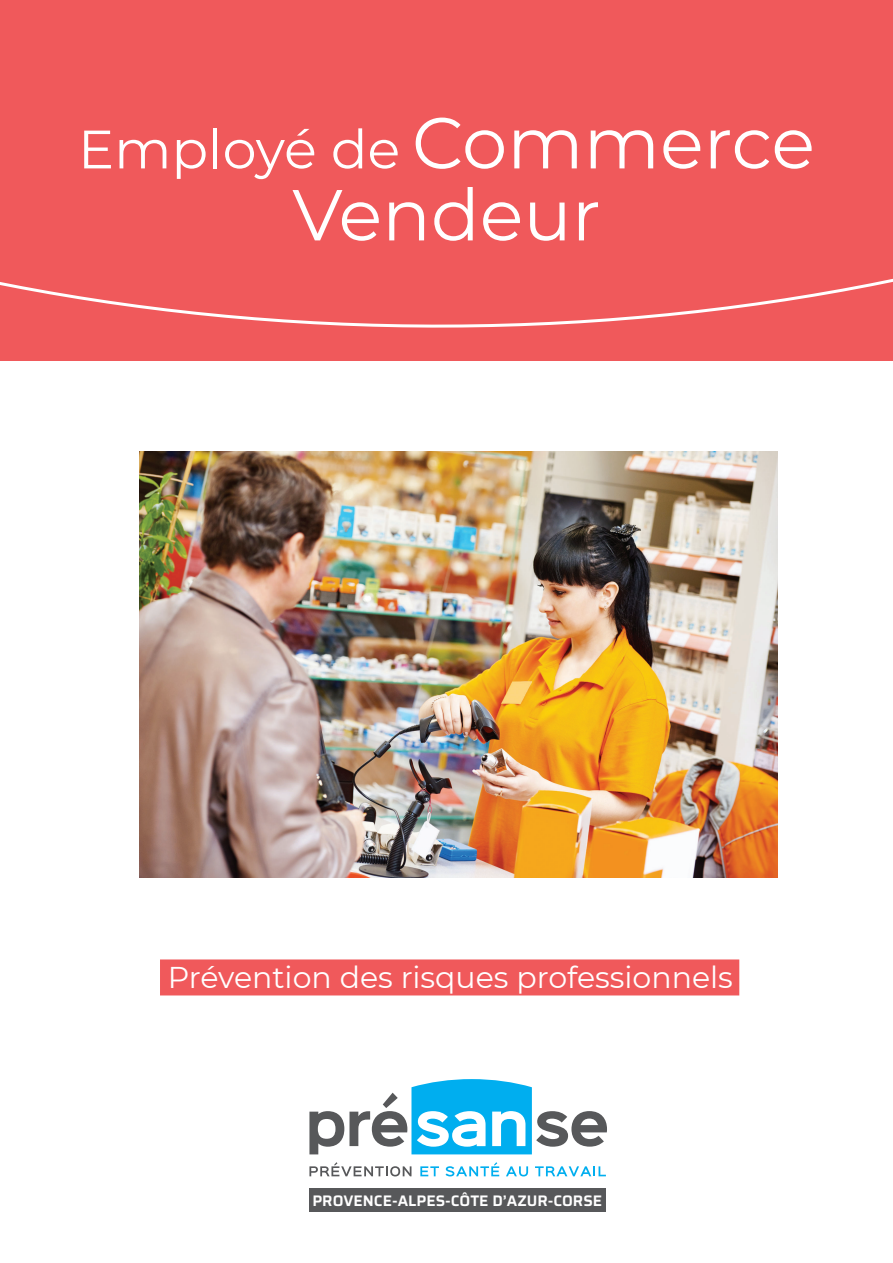
<style>
.page{position:relative;width:893px;height:1263px;background:#fff}
.page>*{position:absolute;margin:0;border:0;box-sizing:border-box;transform-origin:0 0}
.t1{font:72px "Montserrat";color:#fff}
.t2{font:54px "Montserrat";color:#fff}
.t3{font:30px "Montserrat";color:#fff}
.t4{font:600 15.3px "Saira";color:#fff}
.s1{font-size:72px}
</style>
<div class="page">
<div style="left:0;top:0;width:893px;height:360px;background:#f0595b"></div>
<svg style="left:309px;top:1162px;width:102px;height:14px"></svg>
<svg style="left:420px;top:1166px;width:19px;height:10px"></svg>
<svg style="left:445px;top:1162px;width:54px;height:14px"></svg>
<svg style="left:506px;top:1166px;width:22px;height:10px"></svg>
<svg style="left:535px;top:1166px;width:71px;height:10px"></svg>
<svg style="left:309px;top:1079px;width:298px;height:75px"></svg>
<div style="left:309px;top:1188px;width:297px;height:24px;background:#57585a"></div>
<div style="left:160px;top:959px;width:579px;height:36px;background:#f0595b"></div>
<svg style="left:0;top:278px;width:893px;height:50px"></svg>
<img style="left:139px;top:452px;width:638px;height:425px">
<h2 class="t2" style="left:78px;top:112px;width:738px">Employé de <span class="s1">Commerce</span></h2>
<h1 class="t1" style="left:292px;top:165px;width:310px">Vendeur</h1>
<p class="t3" style="left:168px;top:957px;width:567px">Prévention des risques professionnels</p>
<p class="t4" style="left:312px;top:1189px;width:291px">PROVENCE-ALPES-CÔTE D’AZUR-CORSE</p>
</div>
